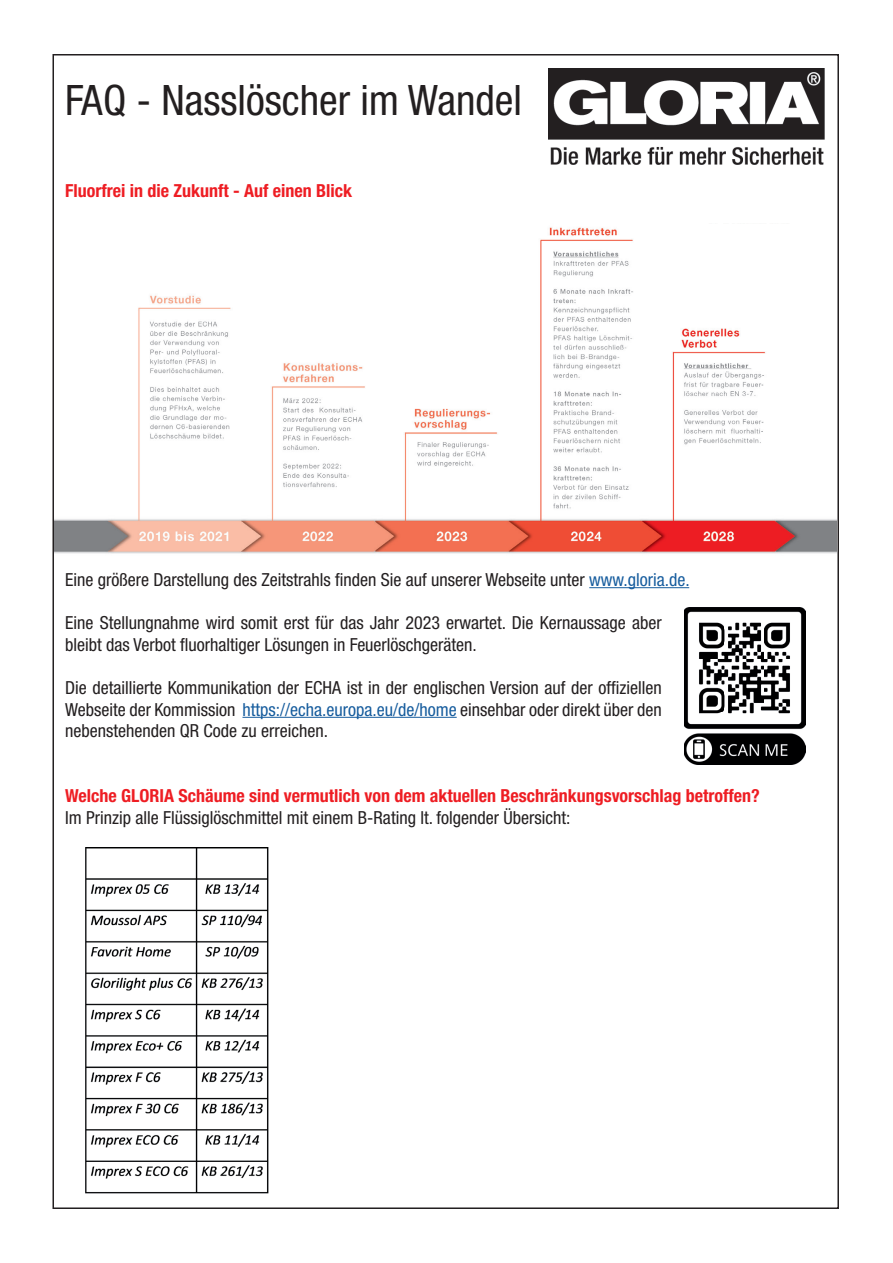
<style>
.page{position:relative;width:893px;height:1263px;background:#fff}
.page>*{position:absolute;margin:0;border:0;box-sizing:border-box;transform-origin:0 0}
.t1{font:condensed 42px "Helvetica Neue";color:#231f20}
.t2{font:condensed 18px/21.6px "Helvetica Neue";color:#231f20}
.t3{font:700 condensed 18px "Helvetica Neue";color:#ee1d23}
.s1{color:#175d9e}
</style>
<div class="page">
<img style="left:548px;top:68px;width:277px;height:97px">
<hr style="left:589px;top:587px;width:100px;height:1px;background:#175d9e">
<hr style="left:242px;top:717px;width:215px;height:1px;background:#175d9e">
<img style="left:85px;top:848px;width:184px;height:346px">
<img style="left:55px;top:227px;width:781px;height:327px">
<img style="left:684px;top:607px;width:121px;height:158px">
<h1 class="t1" style="left:65px;top:76px;width:458px">FAQ - Nasslöscher im Wandel</h1>
<p class="t3" style="left:65px;top:180px;width:288px">Fluorfrei in die Zukunft - Auf einen Blick</p>
<p class="t2" style="left:65px;top:569px;width:626px">Eine größere Darstellung des Zeitstrahls finden Sie auf unserer Webseite unter <span class="s1">www.gloria.de.</span></p>
<p class="t2" style="left:65px;top:612px;width:598px">Eine Stellungnahme wird somit erst für das Jahr 2023 erwartet. Die Kernaussage aber bleibt das Verbot fluorhaltiger Lösungen in Feuerlöschgeräten.</p>
<p class="t2" style="left:65px;top:677px;width:598px;text-align:justify">Die detaillierte Kommunikation der ECHA ist in der englischen Version auf der offiziellen Webseite der Kommission <span class="s1">https://echa.europa.eu/de/home</span> einsehbar oder direkt über den nebenstehenden QR Code zu erreichen.</p>
<p class="t3" style="left:65px;top:785px;width:696px">Welche GLORIA Schäume sind vermutlich von dem aktuellen Beschränkungsvorschlag betroffen?</p>
<p class="t2" style="left:65px;top:806px;width:507px">Im Prinzip alle Flüssiglöschmittel mit einem B-Rating lt. folgender Übersicht:</p>
</div>
